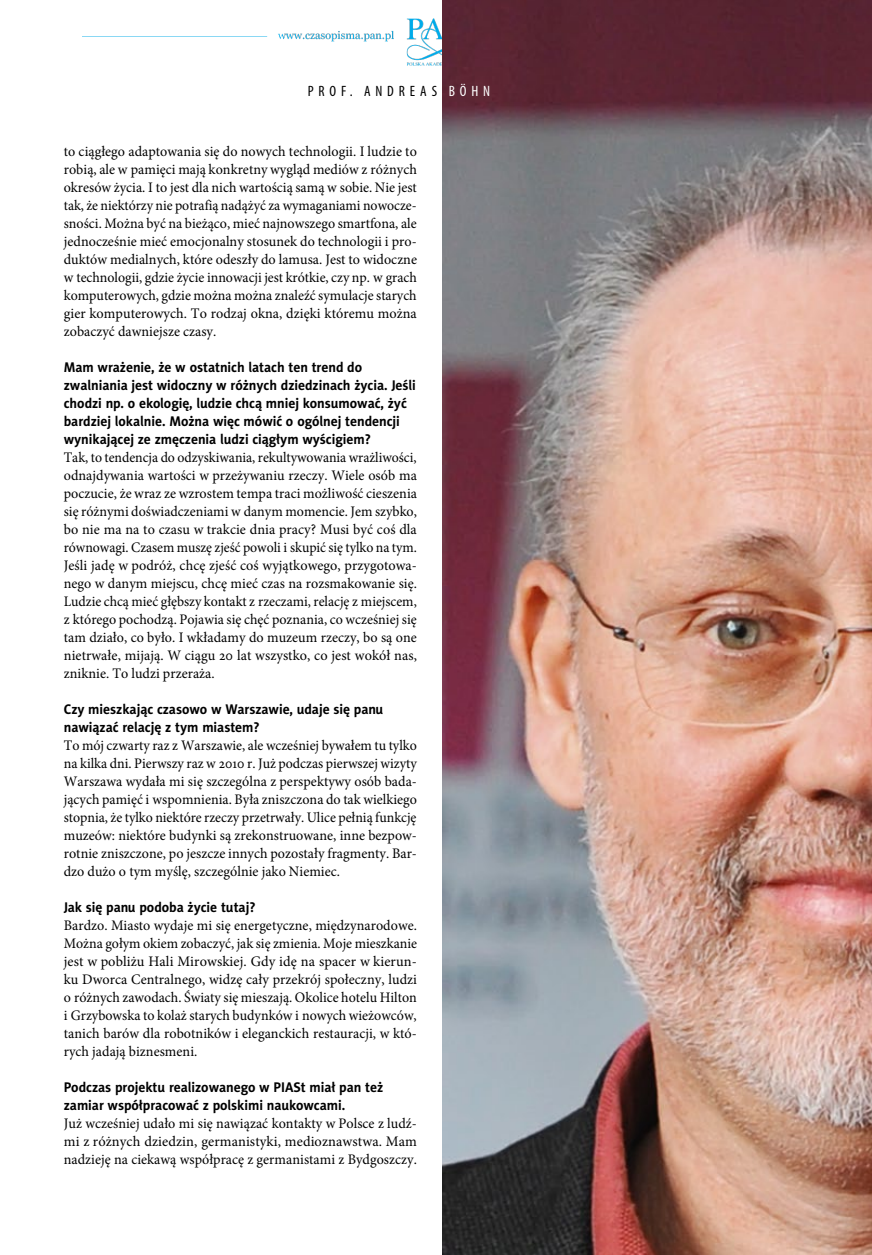
<style>
.page{position:relative;width:872px;height:1255px;background:#fff}
.page>*{position:absolute;margin:0;border:0;box-sizing:border-box;transform-origin:0 0}
.t1{font:condensed 15px "Myriad Pro";letter-spacing:.32em;color:#000}
.t2{font:14.55px/18px "Minion Pro";letter-spacing:.005em;color:#000;text-align:justify}
.t3{font:14.55px/18px "Minion Pro";letter-spacing:.005em;color:#000;text-align:justify;scale:.95 1}
.t4{font:14.55px/18px "Minion Pro";letter-spacing:.005em;color:#000;text-align:justify;scale:.96 1}
.t5{font:700 14.1px/18px "Naomi Sans EFN";letter-spacing:-.005em;color:#000}
.s1{color:#fff}
</style>
<div class="page">
<img style="left:82px;top:18px;width:360px;height:48px">
<img style="left:442px;top:0;width:430px;height:1254px">
<p class="t1" style="left:308px;top:82px;width:184px">PROF. ANDREAS <span class="s1">BÖHN</span></p>
<p class="t2" style="left:64px;top:142px;width:355px">to ciągłego adaptowania się do nowych technologii. I ludzie to robią, ale w pamięci mają konkretny wygląd mediów z różnych okresów życia. I to jest dla nich wartością samą w sobie. Nie jest tak, że niektórzy nie potrafią nadążyć za wymaganiami nowocze&shy;sności. Można być na bieżąco, mieć najnowszego smartfona, ale jednocześnie mieć emocjonalny stosunek do technologii i pro&shy;duktów medialnych, które odeszły do lamusa. Jest to widoczne w technologii, gdzie życie innowacji jest krótkie, czy np. w grach komputerowych, gdzie można można znaleźć symulacje starych gier komputerowych. To rodzaj okna, dzięki któremu można zobaczyć dawniejsze czasy.</p>
<p class="t5" style="left:64px;top:358px;width:353px">Mam wrażenie, że w ostatnich latach ten trend do zwalniania jest widoczny w różnych dziedzinach życia. Jeśli chodzi np. o ekologię, ludzie chcą mniej konsumować, żyć bardziej lokalnie. Można więc mówić o ogólnej tendencji wynikającej ze zmęczenia ludzi ciągłym wyścigiem?</p>
<p class="t3" style="left:64px;top:448px;width:373px">Tak, to tendencja do odzyskiwania, rekultywowania wrażliwości, odnajdywania wartości w przeżywaniu rzeczy. Wiele osób ma poczucie, że wraz ze wzrostem tempa traci możliwość cieszenia się różnymi doświadczeniami w danym momencie. Jem szybko, bo nie ma na to czasu w trakcie dnia pracy? Musi być coś dla równowagi. Czasem muszę zjeść powoli i skupić się tylko na tym.<br>Jeśli jadę w podróż, chcę zjeść coś wyjątkowego, przygotowa&shy;nego w danym miejscu, chcę mieć czas na rozsmakowanie się.<br>Ludzie chcą mieć głębszy kontakt z rzeczami, relację z miejscem, z którego pochodzą. Pojawia się chęć poznania, co wcześniej się tam działo, co było. I wkładamy do muzeum rzeczy, bo są one nietrwałe, mijają. W ciągu 20 lat wszystko, co jest wokół nas, zniknie. To ludzi przeraża.</p>
<p class="t5" style="left:64px;top:700px;width:321px">Czy mieszkając czasowo w Warszawie, udaje się panu nawiązać relację z tym miastem?</p>
<p class="t4" style="left:64px;top:736px;width:369px">To mój czwarty raz z Warszawie, ale wcześniej bywałem tu tylko na kilka dni. Pierwszy raz w 2010 r. Już podczas pierwszej wizyty Warszawa wydała mi się szczególna z perspektywy osób bada&shy;jących pamięć i wspomnienia. Była zniszczona do tak wielkiego stopnia, że tylko niektóre rzeczy przetrwały. Ulice pełnią funkcję muzeów: niektóre budynki są zrekonstruowane, inne bezpow&shy;rotnie zniszczone, po jeszcze innych pozostały fragmenty. Bar&shy;dzo dużo o tym myślę, szczególnie jako Niemiec.</p>
<p class="t5" style="left:64px;top:898px;width:193px">Jak się panu podoba życie tutaj?</p>
<p class="t2" style="left:64px;top:916px;width:355px">Bardzo. Miasto wydaje mi się energetyczne, międzynarodowe.<br>Można gołym okiem zobaczyć, jak się zmienia. Moje mieszkanie jest w pobliżu Hali Mirowskiej. Gdy idę na spacer w kierun&shy;ku Dworca Centralnego, widzę cały przekrój społeczny, ludzi o różnych zawodach. Światy się mieszają. Okolice hotelu Hilton i Grzybowska to kolaż starych budynków i nowych wieżowców, tanich barów dla robotników i eleganckich restauracji, w któ&shy;rych jadają biznesmeni.</p>
<p class="t5" style="left:64px;top:1078px;width:321px">Podczas projektu realizowanego w PIASt miał pan też zamiar współpracować z polskimi naukowcami.</p>
<p class="t2" style="left:64px;top:1114px;width:355px">Już wcześniej udało mi się nawiązać kontakty w Polsce z ludź&shy;mi z różnych dziedzin, germanistyki, medioznawstwa. Mam nadzieję na ciekawą współpracę z germanistami z Bydgoszczy.</p>
</div>
